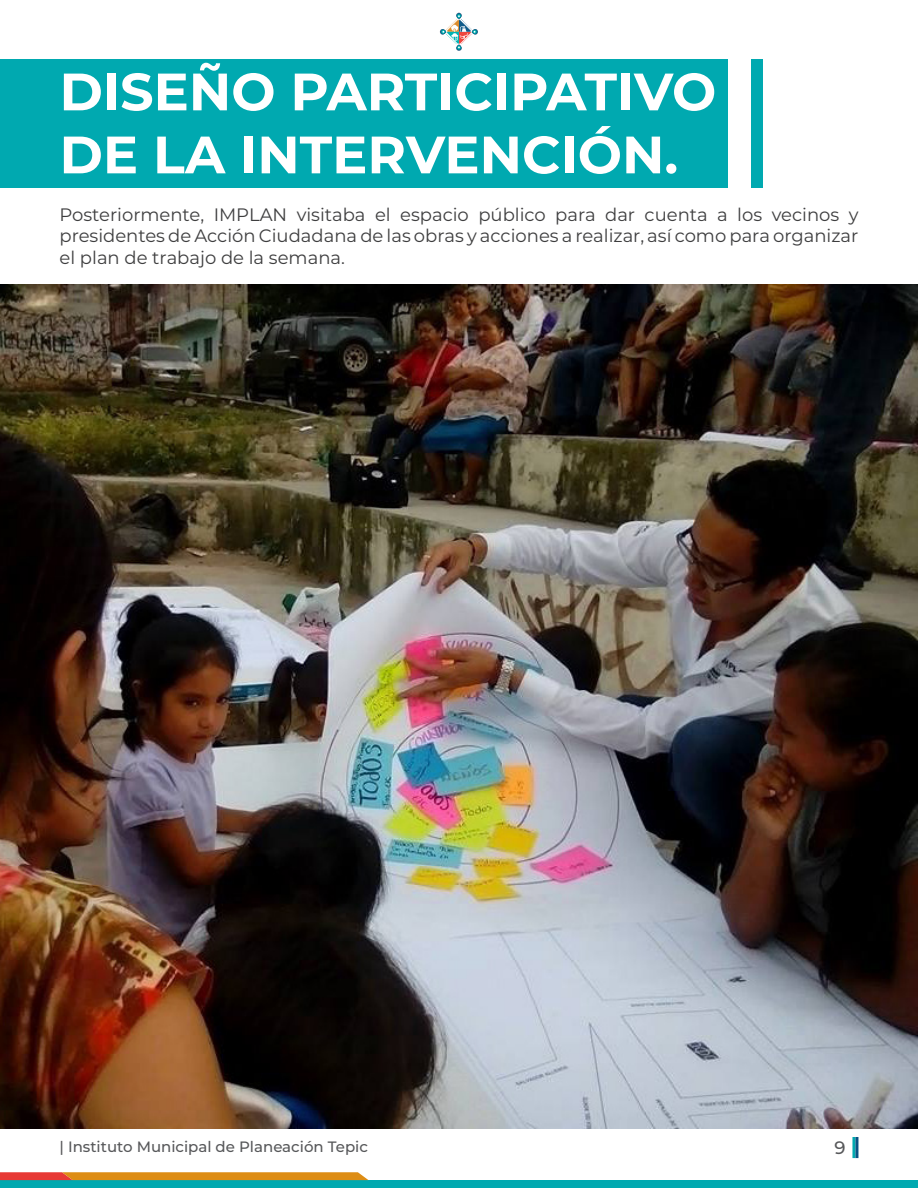
<style>
.page{position:relative;width:918px;height:1188px;background:#fff}
.page>*{position:absolute;margin:0;border:0;box-sizing:border-box;transform-origin:0 0}
.t1{font:700 52.5px/63px "Montserrat";color:#fff}
.t2{font:18px/21.6px "Montserrat";color:#3e3e3f;text-align:justify}
.t3{font:500 18px "Montserrat";color:#57585a}
.t4{font:500 15px "Montserrat";color:#57585a}
</style>
<div class="page">
<svg style="left:440px;top:13px;width:38px;height:38px"></svg>
<hr style="left:852px;top:1137px;width:3px;height:21px;background:#00a9b0">
<hr style="left:855px;top:1137px;width:3px;height:21px;background:#095283">
<div style="left:0;top:1180px;width:918px;height:8px;background:#00a9b0"></div>
<svg style="left:0;top:1172px;width:368px;height:8px;background:#e08325"></svg>
<img style="left:0;top:285px;width:918px;height:843px">
<div style="left:0;top:60px;width:728px;height:128px;background:#00a9b0"></div>
<div style="left:751px;top:60px;width:12px;height:128px;background:#00a9b0"></div>
<p class="t1" style="left:60px;top:58px;width:658px">DISEÑO PARTICIPATIVO<br>DE LA INTERVENCIÓN.</p>
<p class="t2" style="left:60px;top:203px;width:800px">Posteriormente, IMPLAN visitaba el espacio público para dar cuenta a los vecinos y presidentes de Acción Ciudadana de las obras y acciones a realizar, así como para organizar el plan de trabajo de la semana.</p>
<p class="t4" style="left:60px;top:1136px;width:310px">| Instituto Municipal de Planeación Tepic</p>
<p class="t3" style="left:835px;top:1135px;width:13px">9</p>
</div>
